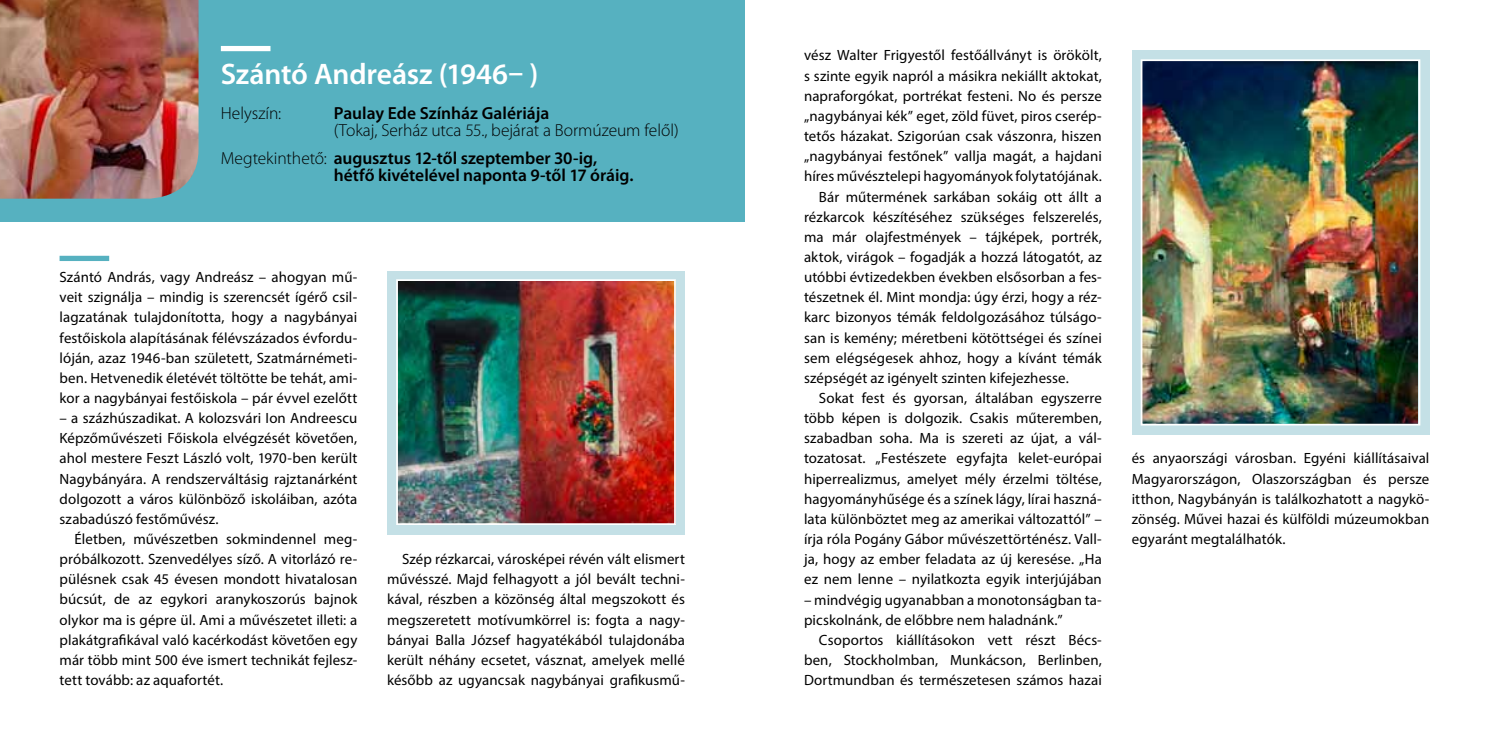
<style>
.page{position:relative;width:1489px;height:745px;background:#fff}
.page>*{position:absolute;margin:0;border:0;box-sizing:border-box;transform-origin:0 0}
.t1{font:600 29.75px "Myriad Pro";letter-spacing:-.01em;color:#fff}
.t2{font:600 17.5px "Myriad Pro";color:#000}
.t3{font:300 17.5px "Myriad Pro";color:#000}
.t4{font:14.88px/20.1px "Myriad Pro";letter-spacing:.005em;color:#000;text-align:justify}
.s1{font-weight:300}
</style>
<div class="page">
<div style="left:0;top:0;width:744px;height:221px;background:#56b1c0"></div>
<img style="left:0;top:0;width:198px;height:198px">
<div style="left:60px;top:255px;width:49px;height:6px;background:#56b1c0"></div>
<div style="left:221px;top:46px;width:49px;height:5px;background:#fff"></div>
<div style="left:1131px;top:50px;width:298px;height:384px;background:#c4e0e6"></div>
<img style="left:1143px;top:62px;width:274px;height:360px">
<div style="left:1140px;top:59px;width:280px;height:366px;border:2px solid #fff"></div>
<div style="left:387px;top:270px;width:298px;height:264px;background:#c4e0e6"></div>
<img style="left:399px;top:282px;width:274px;height:239px">
<div style="left:396px;top:279px;width:280px;height:245px;border:2px solid #fff"></div>
<h1 class="t1" style="left:221px;top:55px;width:319px">Szántó Andreász (1946– )</h1>
<p class="t3" style="left:221px;top:103px;width:62px">Helyszín:</p>
<p class="t2" style="left:221px;top:146px;width:378px"><span class="s1">Megtekinthető:</span> augusztus 12-től szeptember 30-ig,</p>
<p class="t2" style="left:334px;top:101px;width:217px">Paulay Ede Színház Galériája</p>
<p class="t3" style="left:334px;top:121px;width:346px">(Tokaj, Serház utca 55., bejárat a Bormúzeum felől)</p>
<p class="t2" style="left:334px;top:164px;width:301px">hétfő kivételével naponta 9-től 17 óráig.</p>
<p class="t4" style="left:60px;top:266px;width:299px">Szántó András, vagy Andreász – ahogyan mű&shy;veit szignálja – mindig is szerencsét ígérő csil&shy;lagzatának tulajdonította, hogy a nagybányai festőiskola alapításának félévszázados évfordu&shy;lóján, azaz 1946-ban született, Szatmárnémeti&shy;ben. Hetvenedik életévét töltötte be tehát, ami&shy;kor a nagybányai festőiskola – pár évvel ezelőtt</p>
<p class="t4" style="left:60px;top:407px;width:299px">– a százhúszadikat. A kolozsvári Ion Andreescu Képzőművészeti Főiskola elvégzését követően, ahol mestere Feszt László volt, 1970-ben került Nagybányára. A rendszerváltásig rajztanárként dolgozott a város különböző iskoláiban, azóta szabadúszó festőművész.</p>
<p class="t4" style="left:60px;top:528px;width:299px;text-indent:15px">Életben, művészetben sokmindennel meg&shy;próbálkozott. Szenvedélyes síző. A vitorlázó re&shy;pülésnek csak 45 évesen mondott hivatalosan búcsút, de az egykori aranykoszorús bajnok olykor ma is gépre ül. Ami a művészetet illeti: a plakátgrafikával való kacérkodást követően egy már több mint 500 éve ismert technikát fejlesz&shy;tett tovább: az aquafortét.</p>
<p class="t4" style="left:387px;top:548px;width:299px;text-indent:15px">Szép rézkarcai, városképei révén vált elismert művésszé. Majd felhagyott a jól bevált techni&shy;kával, részben a közönség által megszokott és megszeretett motívumkörrel is: fogta a nagy&shy;bányai Balla József hagyatékából tulajdonába került néhány ecsetet, vásznat, amelyek mellé később az ugyancsak nagybányai grafikusmű-</p>
<p class="t4" style="left:804px;top:45px;width:299px">vész Walter Frigyestől festőállványt is örökölt,</p>
<p class="t4" style="left:804px;top:65px;width:299px">s szinte egyik napról a másikra nekiállt aktokat,</p>
<p class="t4" style="left:804px;top:85px;width:299px">napraforgókat, portrékat festeni. No és persze</p>
<p class="t4" style="left:804px;top:105px;width:299px">„nagybányai kék” eget, zöld füvet, piros cserép-</p>
<p class="t4" style="left:804px;top:126px;width:299px">tetős házakat. Szigorúan csak vászonra, hiszen</p>
<p class="t4" style="left:804px;top:146px;width:299px">„nagybányai festőnek” vallja magát, a hajdani</p>
<p class="t4" style="left:804px;top:166px;width:299px">híres művésztelepi hagyományok folytatójának.</p>
<p class="t4" style="left:819px;top:186px;width:284px">Bár műtermének sarkában sokáig ott állt a</p>
<p class="t4" style="left:804px;top:206px;width:299px">rézkarcok készítéséhez szükséges felszerelés,</p>
<p class="t4" style="left:804px;top:226px;width:299px">ma már olajfestmények – tájképek, portrék,</p>
<p class="t4" style="left:804px;top:246px;width:299px">aktok, virágok – fogadják a hozzá látogatót, az</p>
<p class="t4" style="left:804px;top:266px;width:299px">utóbbi évtizedekben években elsősorban a fes-</p>
<p class="t4" style="left:804px;top:287px;width:299px">tészetnek él. Mint mondja: úgy érzi, hogy a réz-</p>
<p class="t4" style="left:804px;top:307px;width:299px">karc bizonyos témák feldolgozásához túlságo-</p>
<p class="t4" style="left:804px;top:327px;width:299px">san is kemény; méretbeni kötöttségei és színei</p>
<p class="t4" style="left:804px;top:347px;width:299px">sem elégségesek ahhoz, hogy a kívánt témák</p>
<p class="t4" style="left:804px;top:367px;width:266px">szépségét az igényelt szinten kifejezhesse.</p>
<p class="t4" style="left:819px;top:387px;width:284px">Sokat fest és gyorsan, általában egyszerre</p>
<p class="t4" style="left:804px;top:407px;width:299px">több képen is dolgozik. Csakis műteremben,</p>
<p class="t4" style="left:804px;top:428px;width:299px">szabadban soha. Ma is szereti az újat, a vál-</p>
<p class="t4" style="left:804px;top:448px;width:299px">tozatosat. „Festészete egyfajta kelet-európai</p>
<p class="t4" style="left:804px;top:468px;width:299px">hiperrealizmus, amelyet mély érzelmi töltése,</p>
<p class="t4" style="left:804px;top:488px;width:299px">hagyományhűsége és a színek lágy, lírai haszná-</p>
<p class="t4" style="left:804px;top:508px;width:299px">lata különböztet meg az amerikai változattól” –</p>
<p class="t4" style="left:804px;top:528px;width:299px">írja róla Pogány Gábor művészettörténész. Vall-</p>
<p class="t4" style="left:804px;top:548px;width:299px">ja, hogy az ember feladata az új keresése. „Ha</p>
<p class="t4" style="left:804px;top:568px;width:299px">ez nem lenne – nyilatkozta egyik interjújában</p>
<p class="t4" style="left:804px;top:589px;width:299px">– mindvégig ugyanabban a monotonságban ta&shy;picskolnánk, de előbbre nem haladnánk.”</p>
<p class="t4" style="left:804px;top:629px;width:299px;text-indent:15px">Csoportos kiállításokon vett részt Bécs&shy;ben, Stockholmban, Munkácson, Berlinben, Dortmundban és természetesen számos hazai</p>
<p class="t4" style="left:1131px;top:448px;width:299px">és anyaországi városban. Egyéni kiállításaival Magyarországon, Olaszországban és persze itthon, Nagybányán is találkozhatott a nagykö&shy;zönség. Művei hazai és külföldi múzeumokban egyaránt megtalálhatók.</p>
</div>
